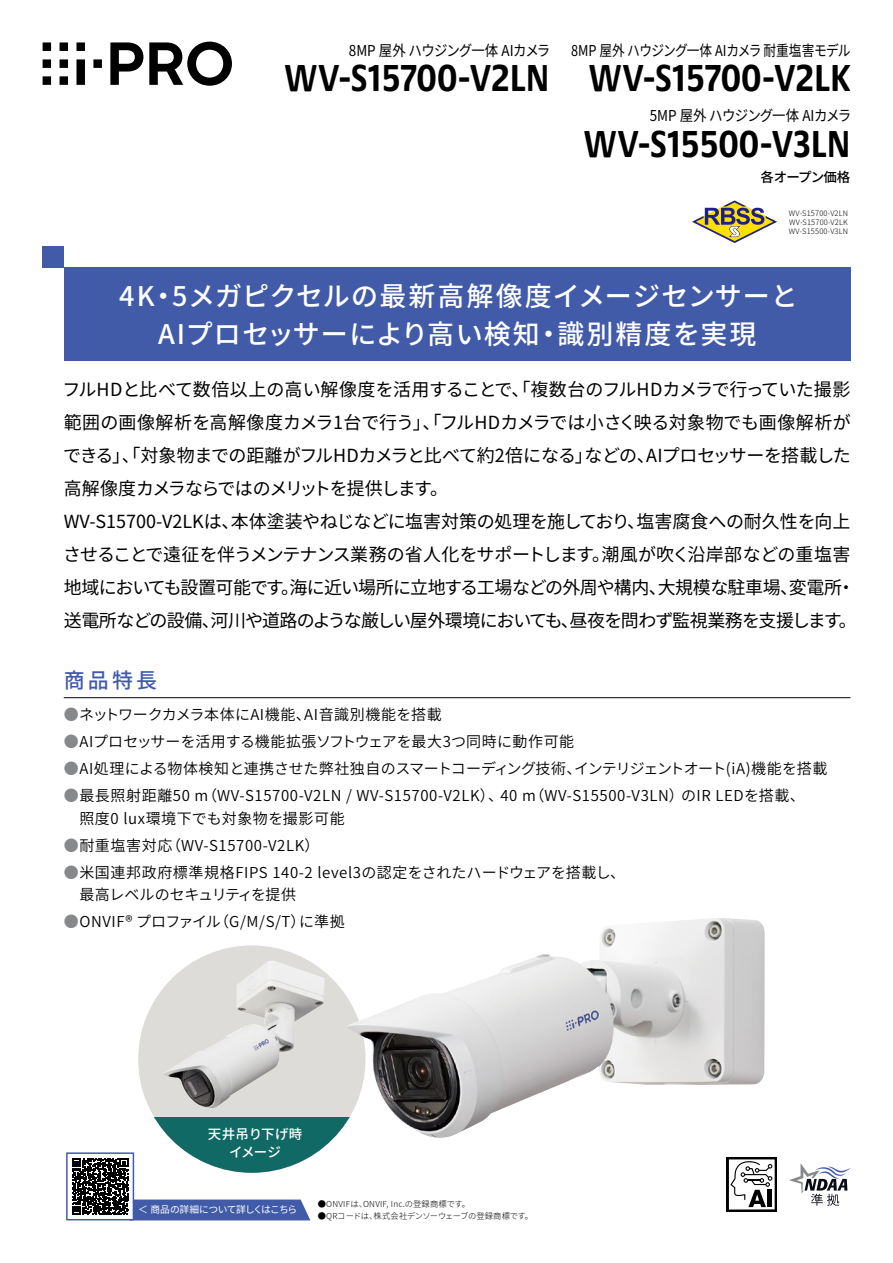
<style>
.page{position:relative;width:893px;height:1263px;background:#fff}
.page>*{position:absolute;margin:0;border:0;box-sizing:border-box;transform-origin:0 0}
.t1{font:700 39px/65.6px "Praxis Next";color:#000;scale:.85 1}
.t2{font:500 27px/37.5px "Source Han Sans";letter-spacing:.04em;color:#fff;text-align:center}
.t3{font:500 21px "Source Han Sans";color:#425ba8}
.t4{font:18px/33px "Source Han Sans";letter-spacing:-.025em;color:#000}
.t5{font:15px/22.5px "Source Han Sans";letter-spacing:.04em;color:#000}
.t6{font:15px "Source Han Sans";letter-spacing:-.02em;color:#000}
.t7{font:15px "Source Han Sans";letter-spacing:.005em;color:#000}
.t8{font:15px "Source Han Sans";letter-spacing:-.03em;color:#000;scale:.9 1}
.t9{font:15px "Source Han Sans";letter-spacing:.015em;color:#000}
.t10{font:15px "Source Han Sans";letter-spacing:-.03em;color:#000;scale:.85 1}
.t11{font:500 13.5px/18px "Source Han Sans";letter-spacing:.005em;color:#fff;text-align:center}
.t12{font:500 13.5px "Source Han Sans";letter-spacing:-.065em;color:#000}
.t13{font:9.75px "Source Han Sans";letter-spacing:-.045em;color:#fff}
.t14{font:300 8.25px "Source Han Sans";letter-spacing:-.015em;color:#000}
.t15{font:300 8.25px "Source Han Sans";letter-spacing:.025em;color:#000}
.t16{font:300 7.5px/9px "Source Han Sans";letter-spacing:.025em;color:#000;text-align:justify}
.s1{color:#878889}
</style>
<div class="page">
<svg style="left:43px;top:42px;width:189px;height:44px"></svg>
<svg style="left:692px;top:200px;width:85px;height:43px"></svg>
<svg style="left:726px;top:1157px;width:51px;height:55px"></svg>
<div style="left:729px;top:1159px;width:46px;height:50px;background:#fff"></div>
<svg style="left:730px;top:1161px;width:42px;height:46px"></svg>
<svg style="left:789px;top:1163px;width:61px;height:43px"></svg>
<div style="left:43px;top:246px;width:21px;height:22px;background:#425ba8"></div>
<div style="left:64px;top:268px;width:786px;height:93px;background:#425ba8"></div>
<hr style="left:64px;top:697px;width:786px;height:1px;background:#000">
<div style="left:66px;top:1152px;width:68px;height:68px;border:1px solid #425ba8"></div>
<div style="left:138px;top:945px;width:228px;height:228px;background:#dddcd8;border-radius:50%"></div>
<svg style="left:72px;top:1117px;width:275px;height:103px"></svg>
<img style="left:347px;top:918px;width:418px;height:220px">
<img style="left:163px;top:961px;width:162px;height:147px">
<p class="t8" style="left:349px;top:42px;width:225px">8MP 屋外 ハウジング一体 AIカメラ</p>
<h1 class="t1" style="left:285px;top:43px;width:313px">WV-S15700-V2LN</h1>
<p class="t10" style="left:571px;top:42px;width:330px">8MP 屋外 ハウジング一体 AIカメラ 耐重塩害モデル</p>
<h1 class="t1" style="left:584px;top:43px;width:315px">WV-S15700-V2LK<br>WV-S15500-V3LN</h1>
<p class="t8" style="left:650px;top:107px;width:225px">5MP 屋外 ハウジング一体 AIカメラ</p>
<p class="t12" style="left:761px;top:169px;width:91px">各オープン価格</p>
<p class="t16" style="left:789px;top:208px;width:61px">WV-S15700-V2LN WV-S15700-V2LK WV-S15500-V3LN</p>
<h2 class="t2" style="left:119px;top:278px;width:680px">4K・5メガピクセルの最新高解像度イメージセンサーと<br>AIプロセッサーにより高い検知・識別精度を実現</h2>
<p class="t4" style="left:62px;top:373px;width:796px">フルHDと比べて数倍以上の高い解像度を活用することで、「複数台のフルHDカメラで行っていた撮影範囲の画像解析を高解像度カメラ1台で行う」、「フルHDカメラでは小さく映る対象物でも画像解析ができる」、「対象物までの距離がフルHDカメラと比べて約2倍になる」などの、AIプロセッサーを搭載した高解像度カメラならではのメリットを提供します。<br>WV-S15700-V2LKは、本体塗装やねじなどに塩害対策の処理を施しており、塩害腐食への耐久性を向上させることで遠征を伴うメンテナンス業務の省人化をサポートします。潮風が吹く沿岸部などの重塩害地域においても設置可能です。海に近い場所に立地する工場などの外周や構内、大規模な駐車場、変電所・送電所などの設備、河川や道路のような厳しい屋外環境においても、昼夜を問わず監視業務を支援します。</p>
<p class="t3" style="left:64px;top:669px;width:95px">商品特長</p>
<p class="t5" style="left:64px;top:704px;width:379px"><span class="s1">●</span>ネットワークカメラ本体にAI機能、AI音識別機能を搭載</p>
<p class="t7" style="left:64px;top:733px;width:512px"><span class="s1">●</span>AIプロセッサーを活用する機能拡張ソフトウェアを最大3つ同時に動作可能</p>
<p class="t6" style="left:64px;top:760px;width:765px"><span class="s1">●</span>AI処理による物体検知と連携させた弊社独自のスマートコーディング技術、インテリジェントオート(iA)機能を搭載</p>
<p class="t5" style="left:64px;top:785px;width:742px"><span class="s1">●</span>最長照射距離50 m（WV-S15700-V2LN / WV-S15700-V2LK）、40 m（WV-S15500-V3LN）のIR LEDを搭載、　照度0 lux環境下でも対象物を撮影可能</p>
<p class="t5" style="left:64px;top:834px;width:257px"><span class="s1">●</span>耐重塩害対応（WV-S15700-V2LK）</p>
<p class="t5" style="left:64px;top:861px;width:563px"><span class="s1">●</span>米国連邦政府標準規格FIPS 140-2 level3の認定をされたハードウェアを搭載し、　最高レベルのセキュリティを提供</p>
<p class="t9" style="left:64px;top:913px;width:283px"><span class="s1">●</span>ONVIF® プロファイル（G/M/S/T）に準拠</p>
<p class="t11" style="left:208px;top:1126px;width:96px">天井吊り下げ時イメージ</p>
<p class="t13" style="left:138px;top:1204px;width:160px">＜ 商品の詳細について詳しくはこちら</p>
<p class="t15" style="left:318px;top:1200px;width:154px">●ONVIFは、ONVIF, Inc.の登録商標です。</p>
<p class="t14" style="left:318px;top:1212px;width:217px">●QRコードは、株式会社デンソーウェーブの登録商標です。</p>
</div>
